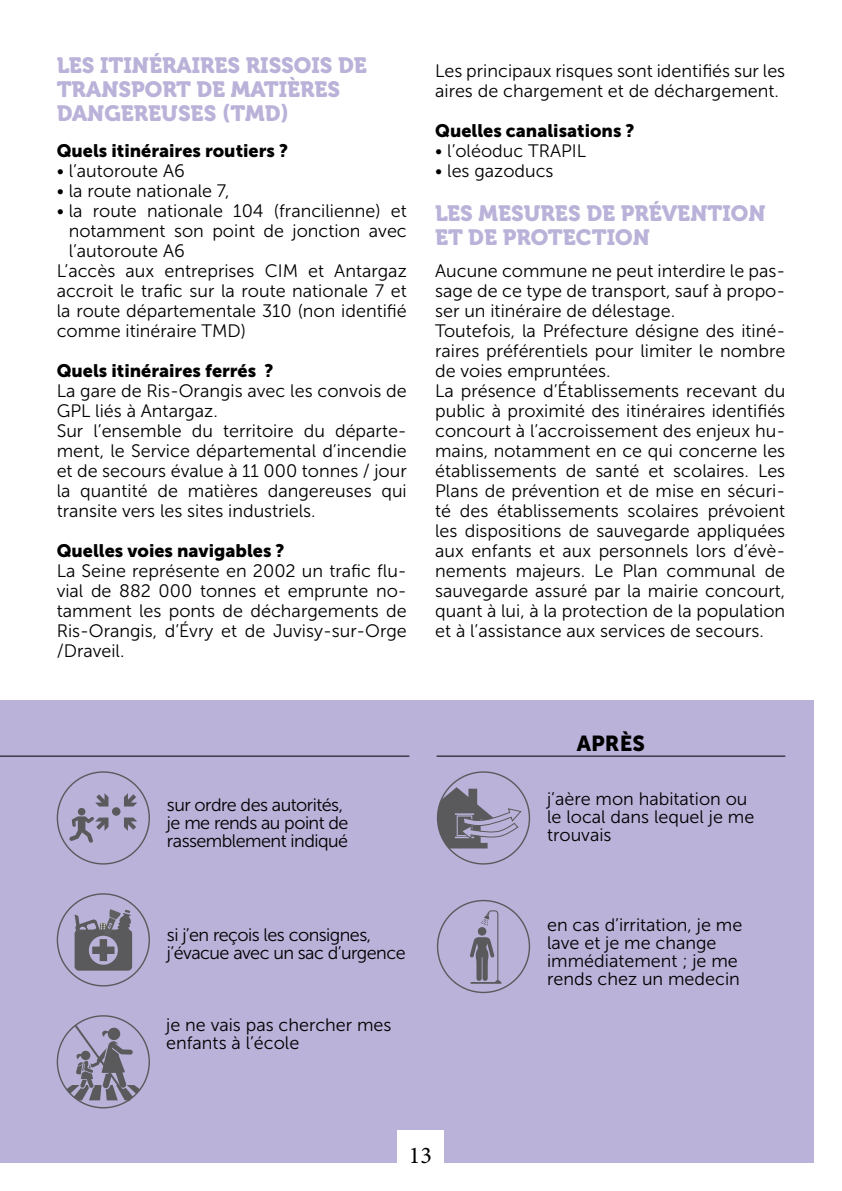
<style>
.page{position:relative;width:842px;height:1191px;background:#fff}
.page>*{position:absolute;margin:0;border:0;box-sizing:border-box;transform-origin:0 0}
.t1{font:24px "Minion Pro";color:#000}
.t2{font:22px "Museo 900";color:#bab2d9}
.t3{font:21.6px "Museo Sans 900";color:#000}
.t4{font:18px/20px "Museo Sans 300";color:#000}
.t5{font:18px/18px "Museo Sans 300";letter-spacing:-.03em;color:#000}
.t6{font:18px "Museo Sans 900";color:#000}
</style>
<div class="page">
<div style="left:0;top:700px;width:814px;height:462px;background:#bab2d9"></div>
<hr style="left:437px;top:755px;width:348px;height:1px;background:#000">
<hr style="left:0;top:755px;width:409px;height:1px;background:#000">
<svg style="left:438px;top:787px;width:85px;height:61px"></svg>
<svg style="left:470px;top:910px;width:31px;height:73px"></svg>
<svg style="left:57px;top:1022px;width:92px;height:81px"></svg>
<div style="left:78px;top:808px;width:7px;height:7px;background:#5a5a5c;border-radius:50%"></div>
<svg style="left:95px;top:793px;width:13px;height:13px"></svg>
<svg style="left:124px;top:793px;width:13px;height:13px"></svg>
<svg style="left:124px;top:817px;width:13px;height:14px"></svg>
<svg style="left:69px;top:816px;width:39px;height:27px"></svg>
<div style="left:112px;top:807px;width:8px;height:8px;background:#5a5a5c;border-radius:50%"></div>
<svg style="left:74px;top:909px;width:58px;height:61px"></svg>
<div style="left:398px;top:1130px;width:46px;height:61px;background:#fff"></div>
<p class="t2" style="left:57px;top:53px;width:58px">LES ITINÉRAIRES</p>
<p class="t2" style="left:246px;top:53px;width:14px">RISSOIS</p>
<p class="t2" style="left:338px;top:53px;width:15px">DE</p>
<p class="t2" style="left:57px;top:77px;width:31px">TRANS</p>
<p class="t2" style="left:131px;top:77px;width:30px">PORT</p>
<p class="t2" style="left:196px;top:77px;width:118px">DE MATIÈRES</p>
<p class="t2" style="left:57px;top:101px;width:135px">DANGEREUSES</p>
<p class="t2" style="left:222px;top:101px;width:68px">(TMD)</p>
<p class="t6" style="left:57px;top:140px;width:233px">Quels itinéraires routiers ?</p>
<p class="t4" style="left:57px;top:161px;width:130px">• l’autoroute A6</p>
<p class="t4" style="left:57px;top:181px;width:174px">• la route nationale 7,</p>
<p class="t4" style="left:57px;top:201px;width:352px">• la route nationale 104 (francilienne) et</p>
<p class="t4" style="left:69px;top:221px;width:340px">notamment son point de jonction avec</p>
<p class="t4" style="left:69px;top:241px;width:118px">l’autoroute A6</p>
<p class="t4" style="left:57px;top:261px;width:352px">L’accès aux entreprises CIM et Antargaz</p>
<p class="t4" style="left:57px;top:281px;width:352px">accroit le trafic sur la route nationale 7 et</p>
<p class="t4" style="left:57px;top:301px;width:352px">la route départementale 310 (non identifié</p>
<p class="t4" style="left:57px;top:321px;width:191px">comme itinéraire TMD)</p>
<p class="t6" style="left:57px;top:360px;width:218px">Quels itinéraires ferrés ?</p>
<p class="t4" style="left:57px;top:381px;width:352px">La gare de Ris-Orangis avec les convois de GPL liés à Antargaz.<br>Sur l’ensemble du territoire du départe&shy;ment, le Service départemental d’incendie et de secours évalue à 11 000 tonnes / jour la quantité de matières dangereuses qui transite vers les sites industriels.</p>
<p class="t6" style="left:57px;top:540px;width:229px">Quelles voies navigables ?</p>
<p class="t4" style="left:57px;top:561px;width:352px;text-align:justify">La Seine représente en 2002 un trafic flu&shy;vial de 882 000 tonnes et emprunte no&shy;tamment les ponts de déchargements de Ris-Orangis, d’Évry et de Juvisy-sur-Orge /Draveil.</p>
<p class="t4" style="left:435px;top:61px;width:352px">Les principaux risques sont identifiés sur les aires de chargement et de déchargement.</p>
<p class="t6" style="left:435px;top:120px;width:201px">Quelles canalisations ?</p>
<p class="t4" style="left:435px;top:141px;width:152px">• l’oléoduc TRAPI L</p>
<p class="t4" style="left:435px;top:161px;width:120px">• les gazoducs</p>
<p class="t2" style="left:435px;top:200px;width:60px">LES MES</p>
<p class="t2" style="left:524px;top:200px;width:31px">URES</p>
<p class="t2" style="left:586px;top:200px;width:107px">DE PRÉVENTION</p>
<p class="t2" style="left:435px;top:224px;width:98px">ET DE PROTECTION</p>
<p class="t4" style="left:435px;top:261px;width:352px">Aucune commune ne peut interdire le pas&shy;sage de ce type de transport, sauf à propo&shy;ser un itinéraire de délestage.<br>Toutefois, la Préfecture désigne des itiné&shy;raires préférentiels pour limiter le nombre de voies empruntées.<br>La présence d’Établissements recevant du public à proximité des itinéraires identifiés concourt à l’accroissement des enjeux hu&shy;mains, notamment en ce qui concerne les établissements de santé et scolaires. Les Plans de prévention et de mise en sécuri&shy;té des établissements scolaires prévoient les dispositions de sauvegarde appliquées aux enfants et aux personnels lors d’évè&shy;nements majeurs. Le Plan communal de sauvegarde assuré par la mairie concourt, quant à lui, à la protection de la population et à l’assistance aux services de secours.</p>
<p class="t5" style="left:167px;top:795px;width:183px">sur ordre des autorités, je me rends au point de rassemblement indiqué</p>
<p class="t5" style="left:167px;top:926px;width:240px">si j’en reçois les consignes, j’évacue avec un sac d’urgence</p>
<p class="t4" style="left:166px;top:1016px;width:227px;line-height:18px">je ne vais pas chercher mes enfants à l’école</p>
<p class="t3" style="left:577px;top:731px;width:69px">APRÈS</p>
<p class="t4" style="left:547px;top:790px;width:209px;line-height:18px">j’aère mon habitation ou le local dans lequel je me trouvais</p>
<p class="t4" style="left:547px;top:916px;width:197px;line-height:18px">en cas d’irritation, je me lave et je me change immédiatement ; je me rends chez un medecin</p>
<h1 class="t1" style="left:409px;top:1138px;width:25px">13</h1>
</div>
